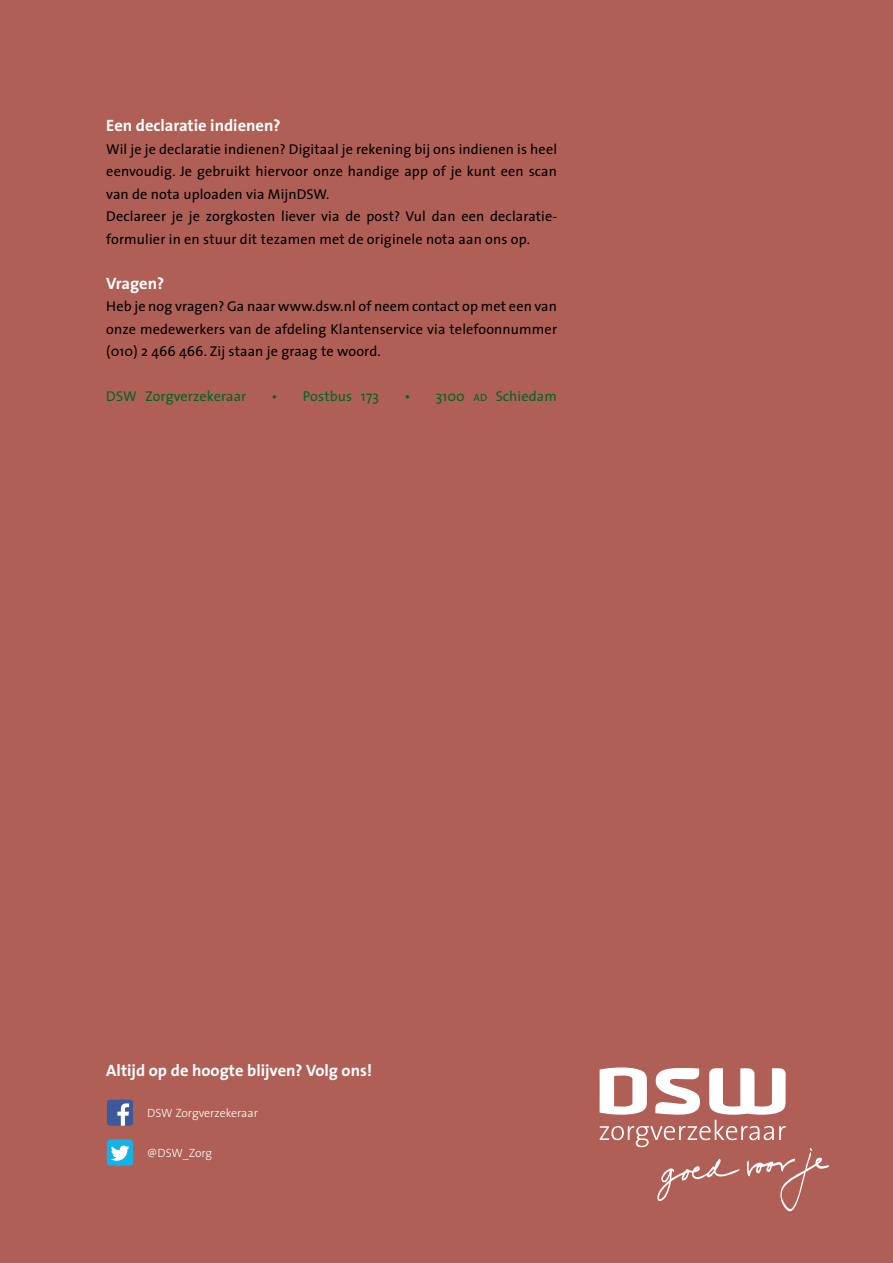
<style>
.page{position:relative;width:893px;height:1263px;background:#af5f56}
.page>*{position:absolute;margin:0;border:0;box-sizing:border-box;transform-origin:0 0}
.t1{font:700 16.5px "The Sans";color:#fff}
.t2{font:14.25px/22.5px "The Sans";letter-spacing:.01em;color:#000}
.t3{font:14.25px "The Sans";letter-spacing:.01em;color:#00642c}
.t4{font:300 12px "The Sans";color:#fff}
.s1{font-size:10.5px}
</style>
<div class="page">
<div style="left:107px;top:1139px;width:26px;height:26px;background:#14b1e7;border-radius:3px"></div>
<svg style="left:111px;top:1145px;width:18px;height:16px"></svg>
<svg style="left:107px;top:1099px;width:26px;height:27px"></svg>
<svg style="left:600px;top:1067px;width:229px;height:144px"></svg>
<p class="t1" style="left:106px;top:115px;width:176px">Een declaratie indienen?</p>
<p class="t2" style="left:106px;top:138px;width:452px">Wil je je declaratie indienen? Digitaal je rekening bij ons indienen is heel eenvoudig. Je gebruikt hiervoor onze handige app of je kunt een scan van de nota uploaden via MijnDSW.<br>Declareer je je zorgkosten liever via de post? Vul dan een declaratie&shy;formulier in en stuur dit tezamen met de originele nota aan ons op.</p>
<p class="t1" style="left:106px;top:273px;width:59px">Vragen?</p>
<p class="t2" style="left:106px;top:295px;width:452px;text-align:justify">Heb je nog vragen? Ga naar www.dsw.nl of neem contact op met een van onze medewerkers van de afdeling Klantenservice via telefoonnummer (010) 2 466 466. Zij staan je graag te woord.</p>
<p class="t3" style="left:106px;top:387px;width:141px">DSW Zorgverzekeraar</p>
<p class="t3" style="left:272px;top:387px;width:109px">• Postbus 173</p>
<p class="t3" style="left:404px;top:387px;width:154px">• 3100 <span class="s1">AD</span> Schiedam</p>
<p class="t1" style="left:106px;top:1060px;width:267px">Altijd op de hoogte blijven? Volg ons!</p>
<p class="t4" style="left:147px;top:1105px;width:112px">DSW Zorgverzekeraar</p>
<p class="t4" style="left:147px;top:1145px;width:67px">@DSW_Zorg</p>
</div>
